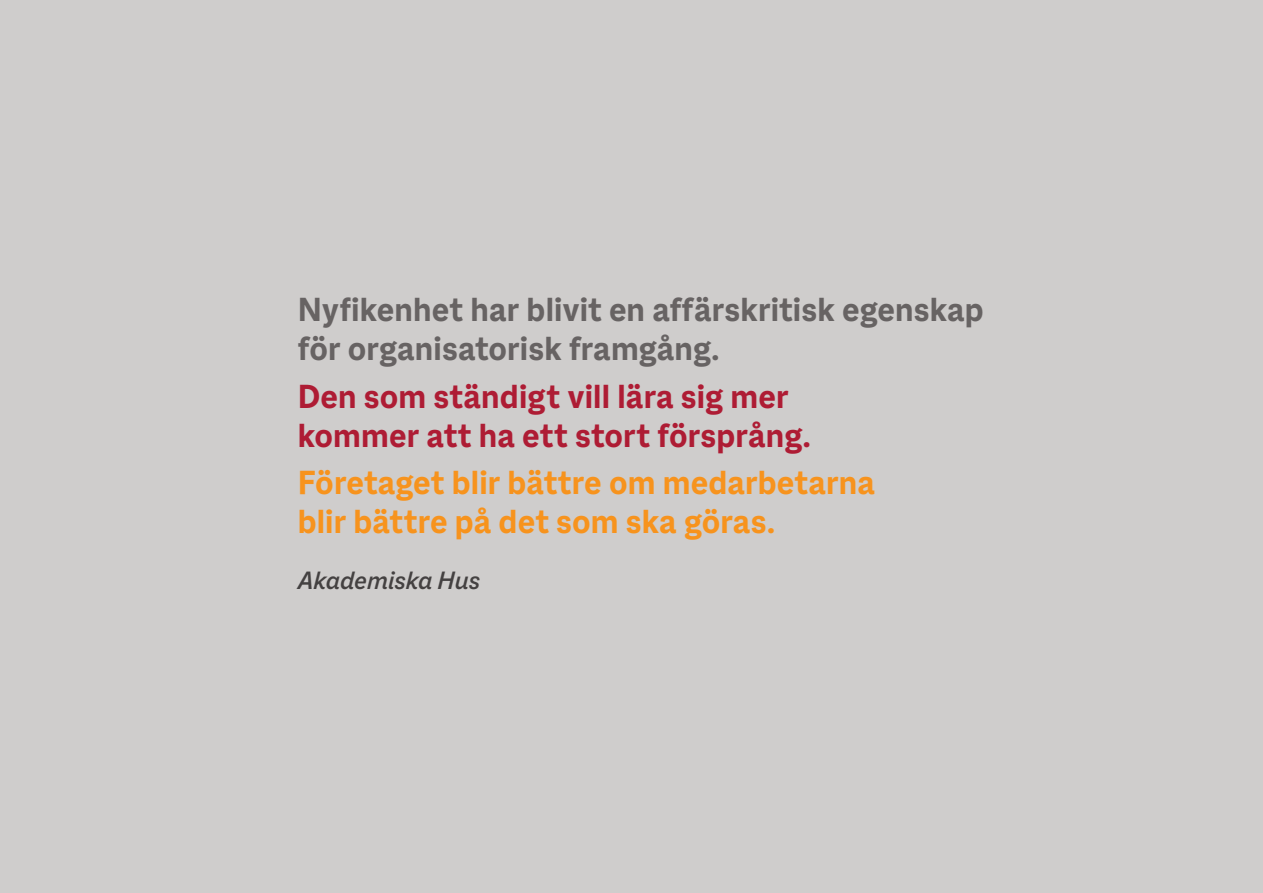
<style>
.page{position:relative;width:1263px;height:893px;background:#cfcdcc}
.page>*{position:absolute;margin:0;border:0;box-sizing:border-box;transform-origin:0 0}
.Citat_svart{font:700 36px/39px "Macklin Sans";letter-spacing:.005em;color:#676363}
.Citat_svart-2{font:700 36px/39px "Macklin Sans";letter-spacing:.005em;color:#f7931d}
.Citat_svart-3{font:700 36px/39px "Macklin Sans";letter-spacing:.005em;color:#ae1c34}
.Stort_citat_namn{font:italic 500 27px "Macklin Sans";letter-spacing:-.005em;color:#444141}
</style>
<div class="page">
<p class="Citat_svart" style="left:298px;top:290px;width:688px">Nyfikenhet har blivit en affärskritisk egenskap för organisatorisk framgång.</p>
<p class="Citat_svart-3" style="left:298px;top:376px;width:514px">Den som ständigt vill lära sig mer kommer att ha ett stort försprång.</p>
<p class="Citat_svart-2" style="left:298px;top:463px;width:579px">Företaget blir bättre om medarbetarna blir bättre på det som ska göras.</p>
<p class="Stort_citat_namn" style="left:298px;top:565px;width:184px">Akademiska Hus</p>
</div>
